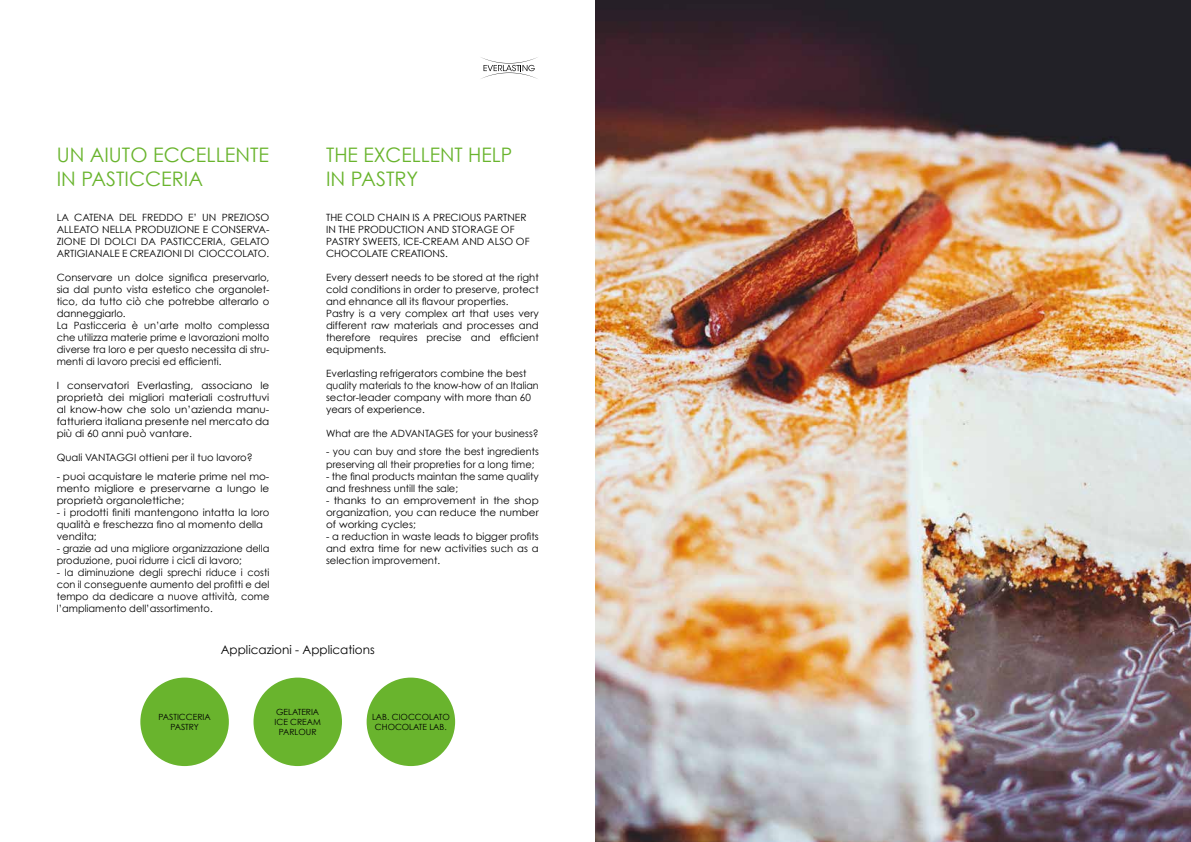
<style>
.page{position:relative;width:1191px;height:842px;background:#fff}
.page>*{position:absolute;margin:0;border:0;box-sizing:border-box;transform-origin:0 0}
.t1{font:20px/24px "Century Gothic";color:#69b42d}
.t2{font:12px "Century Gothic";color:#000}
.t3{font:10px/12px "Century Gothic";color:#000}
.t4{font:10px/12px "Century Gothic";color:#000;text-align:justify;scale:1.04 1}
.t5{font:8.5px/10.2px "Century Gothic";color:#000;text-align:center}
</style>
<div class="page">
<svg style="left:481px;top:57px;width:57px;height:22px"></svg>
<div style="left:140px;top:678px;width:89px;height:88px;background:#69b42d;border-radius:50%"></div>
<div style="left:253px;top:678px;width:89px;height:88px;background:#69b42d;border-radius:50%"></div>
<div style="left:366px;top:678px;width:89px;height:88px;background:#69b42d;border-radius:50%"></div>
<img style="left:595px;top:0;width:596px;height:842px">
<h1 class="t1" style="left:57px;top:142px;width:214px">UN AIUTO ECCELLENTE<br>IN PASTICCERIA</h1>
<p class="t3" style="left:57px;top:212px;width:214px;text-align:justify">LA CATENA DEL FREDDO E’ UN PREZIOSO ALLEATO NELLA PRODUZIONE E CONSERVA-ZIONE DI DOLCI DA PASTICCERIA, GELATO ARTIGIANALE E CREAZIONI DI CIOCCOLATO.</p>
<p class="t3" style="left:57px;top:272px;width:214px">Conservare un dolce significa preservarlo, sia dal punto vista estetico che organolet&shy;tico, da tutto ciò che potrebbe alterarlo o danneggiarlo.<br>La Pasticceria è un’arte molto complessa che utilizza materie prime e lavorazioni molto diverse tra loro e per questo necessita di stru&shy;menti di lavoro precisi ed efficienti.</p>
<p class="t4" style="left:57px;top:380px;width:206px">I conservatori Everlasting, associano le proprietà dei migliori materiali costruttuvi al know-how che solo un’azienda manu&shy;fatturiera italiana presente nel mercato da più di 60 anni può vantare.</p>
<p class="t3" style="left:57px;top:452px;width:198px">Quali VANTAGGI ottieni per il tuo lavoro?</p>
<p class="t3" style="left:57px;top:470px;width:214px;text-align:justify">- puoi acquistare le materie prime nel mo&shy;mento migliore e preservarne a lungo le proprietà organolettiche;</p>
<p class="t3" style="left:57px;top:506px;width:214px">- i prodotti finiti mantengono intatta la loro qualità e freschezza fino al momento della vendita;</p>
<p class="t3" style="left:57px;top:542px;width:214px">- grazie ad una migliore organizzazione della produzione, puoi ridurre i cicli di lavoro;</p>
<p class="t3" style="left:57px;top:566px;width:214px;text-align:justify">- la diminuzione degli sprechi riduce i costi con il conseguente aumento del profitti e del tempo da dedicare a nuove attività, come l’ampliamento dell’assortimento.</p>
<h1 class="t1" style="left:326px;top:142px;width:188px">THE EXCELLENT HELP<br>IN PASTRY</h1>
<p class="t3" style="left:326px;top:212px;width:205px">THE COLD CHAIN IS A PRECIOUS PARTNER<br>IN THE PRODUCTION AND STORAGE OF<br>PASTRY SWEETS, ICE-CREAM AND ALSO OF<br>CHOCOLATE CREATIONS.</p>
<p class="t3" style="left:326px;top:272px;width:214px">Every dessert needs to be stored at the right cold conditions in order to preserve, protect and ehnance all its flavour properties.<br>Pastry is a very complex art that uses very different raw materials and processes and therefore requires precise and efficient equipments.</p>
<p class="t3" style="left:326px;top:368px;width:214px">Everlasting refrigerators combine the best quality materials to the know-how of an Italian sector-leader company with more than 60 years of experience.</p>
<p class="t3" style="left:326px;top:428px;width:214px">What are the ADVANTAGES for your business?</p>
<p class="t3" style="left:326px;top:446px;width:214px">- you can buy and store the best ingredients preserving all their propreties for a long time;</p>
<p class="t3" style="left:326px;top:470px;width:214px">- the final products maintan the same quality and freshness untill the sale;</p>
<p class="t3" style="left:326px;top:494px;width:214px;text-align:justify">- thanks to an emprovement in the shop organization, you can reduce the number of working cycles;</p>
<p class="t3" style="left:326px;top:530px;width:214px;text-align:justify">- a reduction in waste leads to bigger profits and extra time for new activities such as a selection improvement.</p>
<p class="t2" style="left:221px;top:642px;width:156px">Applicazioni - Applications</p>
<p class="t5" style="left:158px;top:711px;width:54px">PASTICCERIA<br>PASTRY</p>
<p class="t5" style="left:274px;top:706px;width:48px">GELATERIA<br>ICE CREAM<br>PARLOUR</p>
<p class="t5" style="left:372px;top:712px;width:79px">LAB. CIOCCOLATO<br>CHOCOLATE LAB.</p>
</div>
